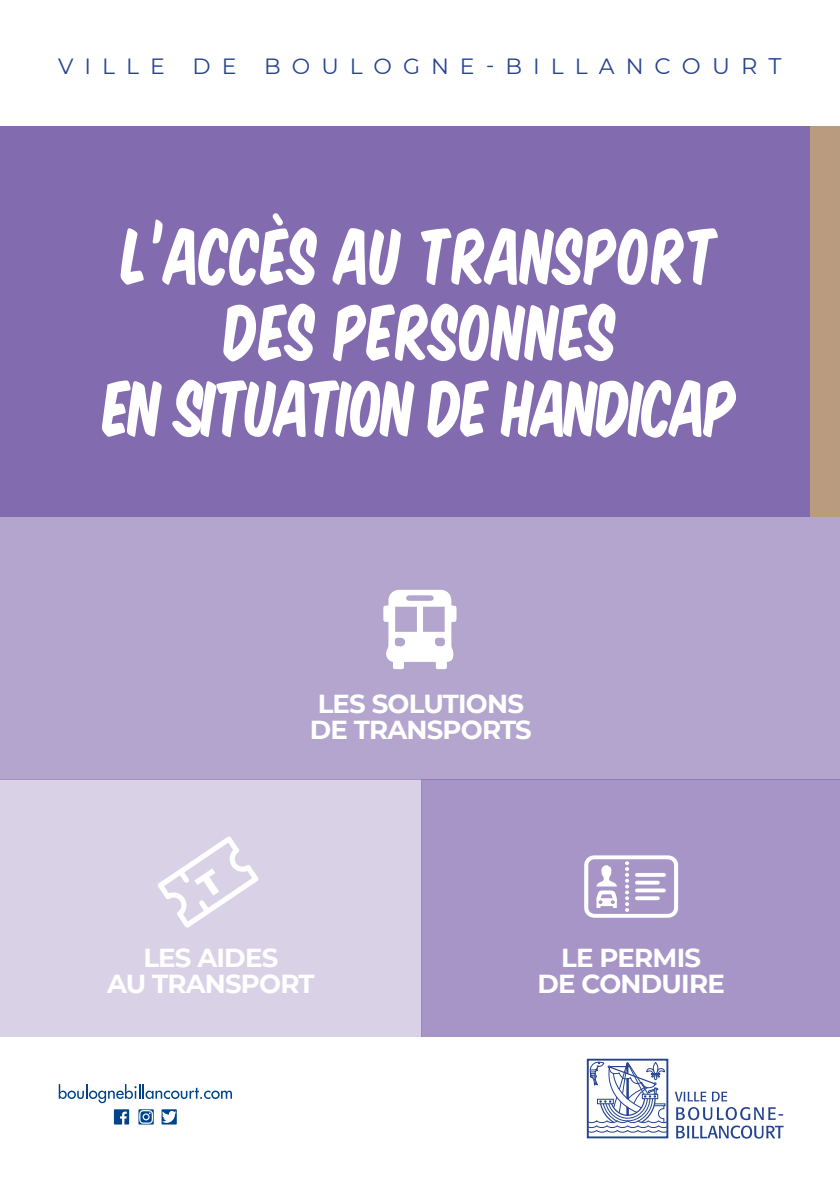
<style>
.page{position:relative;width:840px;height:1191px;background:#fff}
.page>*{position:absolute;margin:0;border:0;box-sizing:border-box;transform-origin:0 0}
.t1{font:72px "VTC Super Market Sale";color:#fff}
.t2{font:72px "VTC Super Market Sale";letter-spacing:-.03em;color:#fff}
.t3{font:700 26px "Montserrat";letter-spacing:-.03em;color:#fff}
.t4{font:22px "Montserrat";letter-spacing:.5em;color:#264391}
.s1{font-size:22.6px}
</style>
<div class="page">
<div style="left:533px;top:127px;width:306px;height:390px;background:#b99c7f"></div>
<div style="left:0;top:780px;width:421px;height:257px;background:#d9d2e7"></div>
<div style="left:421px;top:780px;width:418px;height:257px;background:#a695c6"></div>
<div style="left:0;top:127px;width:809px;height:390px;background:#826baf"></div>
<svg style="left:59px;top:1084px;width:173px;height:19px"></svg>
<svg style="left:114px;top:1109px;width:15px;height:15px"></svg>
<svg style="left:138px;top:1109px;width:16px;height:15px"></svg>
<svg style="left:161px;top:1109px;width:16px;height:15px"></svg>
<div style="left:586px;top:1058px;width:82px;height:80px;border:2px solid #23438d"></div>
<svg style="left:586px;top:1059px;width:82px;height:73px"></svg>
<svg style="left:675px;top:1091px;width:51px;height:10px"></svg>
<svg style="left:676px;top:1107px;width:107px;height:31px"></svg>
<div style="left:0;top:517px;width:839px;height:263px;background:#b3a5ce"></div>
<svg style="left:272px;top:213px;width:11px;height:13px"></svg>
<svg style="left:584px;top:855px;width:93px;height:62px"></svg>
<svg style="left:383px;top:590px;width:73px;height:79px"></svg>
<svg style="left:158px;top:836px;width:100px;height:91px"></svg>
<p class="t4" style="left:58px;top:51px;width:108px">VILLE</p>
<p class="t4" style="left:192px;top:51px;width:45px">D E</p>
<p class="t4" style="left:264px;top:51px;width:518px">BOULOGNE-BILLAN<span class="s1">COURT</span></p>
<p class="t1" style="left:124px;top:218px;width:596px">L’ACCES AU TRANSPORT</p>
<p class="t1" style="left:225px;top:294px;width:393px">DES PERSONNES</p>
<p class="t2" style="left:104px;top:370px;width:635px">EN SITUATION DE HANDICAP</p>
<p class="t3" style="left:317px;top:685px;width:208px">LES SOLUTIONS</p>
<p class="t3" style="left:309px;top:711px;width:223px">DE TRANSPORTS</p>
<p class="t3" style="left:143px;top:938px;width:136px">LES AIDES</p>
<p class="t3" style="left:107px;top:964px;width:209px">AU TRANSPORT</p>
<p class="t3" style="left:561px;top:938px;width:141px">LE PERMIS</p>
<p class="t3" style="left:537px;top:964px;width:189px">DE CONDUIRE</p>
</div>
